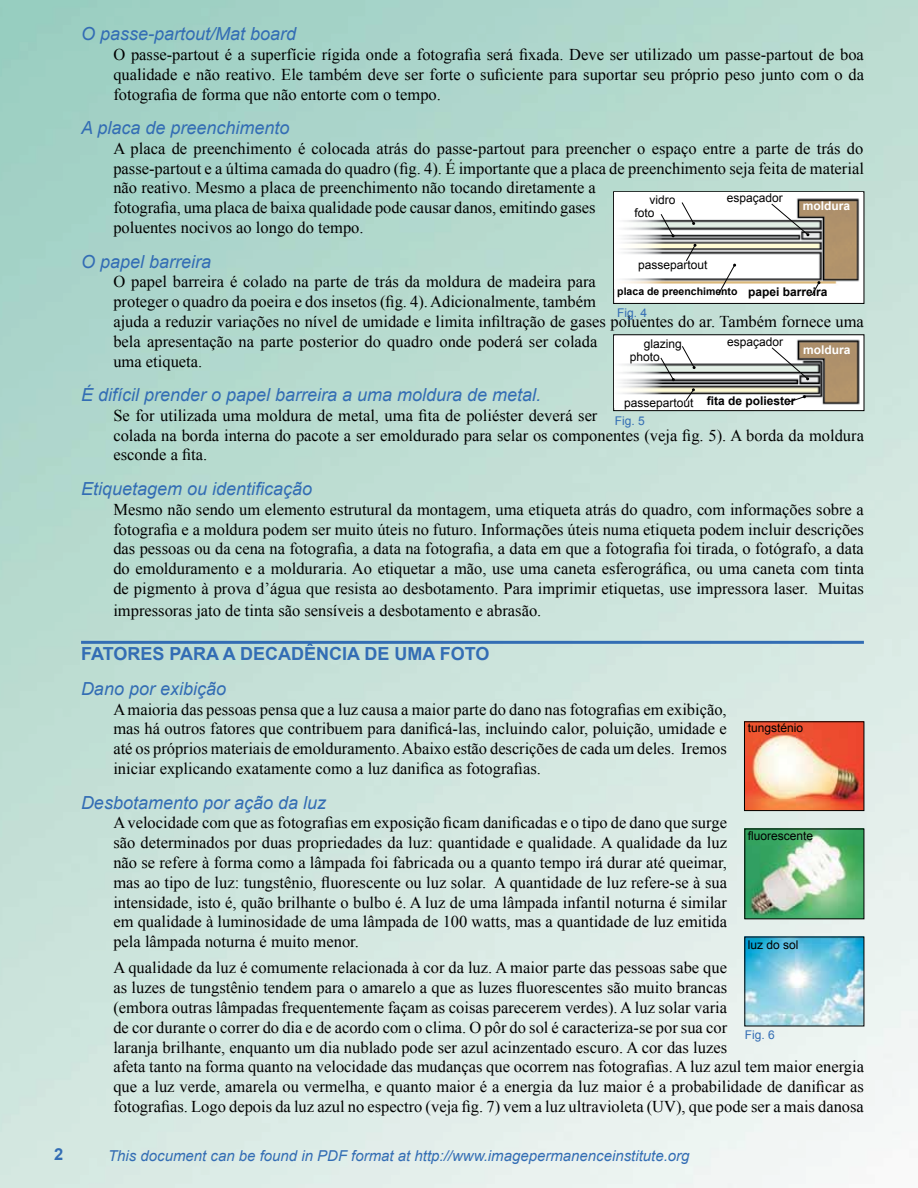
<style>
.page{position:relative;width:918px;height:1188px;background:#fff}
.page>*{position:absolute;margin:0;border:0;box-sizing:border-box;transform-origin:0 0}
.t1{font:italic 18px "Arial";color:#336db4}
.t2{font:700 18px "Arial";color:#336db4}
.t3{font:16.5px/19.8px "Times New Roman";color:#000;text-align:justify}
.t4{font:700 16.5px "Arial";color:#336db4}
.t5{font:italic 15px "Arial";color:#336db4}
.t6{font:12px "Arial";color:#000}
.t7{font:700 12px "Arial";color:#000}
.t8{font:12px "Arial";color:#336db4}
.t9{font:700 12px "Arial";color:#fff}
.t10{font:700 10.5px "Arial";color:#000}
.s1{font-size:12px}
</style>
<div class="page">
<img style="left:0;top:0;width:918px;height:1188px">
<hr style="left:81px;top:641px;width:783px;height:3px;background:#336db4">
<div style="left:614px;top:335px;width:250px;height:76px;background:#fff"></div>
<div style="left:613px;top:334px;width:251px;height:77px;border:1px solid #000"></div>
<div style="left:614px;top:192px;width:250px;height:111px;background:#fff"></div>
<div style="left:613px;top:191px;width:251px;height:113px;border:1px solid #000"></div>
<img style="left:746px;top:831px;width:116px;height:86px">
<img style="left:746px;top:939px;width:116px;height:85px">
<img style="left:746px;top:723px;width:116px;height:86px">
<div style="left:744px;top:721px;width:120px;height:90px;border:1px solid #000"></div>
<img style="left:622px;top:193px;width:241px;height:96px">
<img style="left:620px;top:339px;width:240px;height:66px">
<svg style="left:681px;top:202px;width:14px;height:23px"></svg>
<svg style="left:771px;top:203px;width:38px;height:33px"></svg>
<svg style="left:660px;top:213px;width:15px;height:24px"></svg>
<svg style="left:685px;top:244px;width:12px;height:18px"></svg>
<svg style="left:681px;top:345px;width:15px;height:24px"></svg>
<svg style="left:771px;top:347px;width:38px;height:33px"></svg>
<svg style="left:660px;top:357px;width:15px;height:24px"></svg>
<svg style="left:685px;top:388px;width:10px;height:14px"></svg>
<svg style="left:718px;top:264px;width:18px;height:30px"></svg>
<svg style="left:811px;top:281px;width:9px;height:14px"></svg>
<svg style="left:788px;top:395px;width:18px;height:8px"></svg>
<p class="t1" style="left:81px;top:22px;width:217px">O passe-partout/Mat board</p>
<p class="t3" style="left:113px;top:44px;width:752px">O passe-partout é a superfície rígida onde a fotografia será fixada. Deve ser utilizado um passe-partout de boa qualidade e não reativo. Ele também deve ser forte o suficiente para suportar seu próprio peso junto com o da fotografia de forma que não entorte com o tempo.</p>
<p class="t1" style="left:81px;top:116px;width:210px">A placa de preenchimento</p>
<p class="t3" style="left:113px;top:138px;width:752px;text-align:left">A placa de preenchimento é colocada atrás do passe-partout para preencher o espaço entre a parte de trás do passe-partout e a última camada do quadro (fig. 4). É importante que a placa de preenchimento seja feita de material não reativo. Mesmo a placa de preenchimento não tocando diretamente a<br>fotografia, uma placa de baixa qualidade pode causar danos, emitindo gases<br>poluentes nocivos ao longo do tempo.</p>
<p class="t1" style="left:81px;top:250px;width:132px">O papel barreira</p>
<p class="t3" style="left:113px;top:272px;width:752px;text-align:left">O papel barreira é colado na parte de trás da moldura de madeira para<br>proteger o quadro da poeira e dos insetos (fig. 4). Adicionalmente, também<br>ajuda a reduzir variações no nível de umidade e limita infiltração de gases poluentes do ar. Também fornece uma bela apresentação na parte posterior do quadro onde poderá ser colada<br>uma etiqueta.</p>
<p class="t1" style="left:81px;top:383px;width:462px">É difícil prender o papel barreira a uma moldura de metal.</p>
<p class="t3" style="left:113px;top:405px;width:752px;text-align:left">Se for utilizada uma moldura de metal, uma fita de poliéster deverá ser<br>colada na borda interna do pacote a ser emoldurado para selar os componentes (veja fig. 5). A borda da moldura esconde a fita.</p>
<p class="t1" style="left:81px;top:477px;width:233px">Etiquetagem ou identificação</p>
<p class="t3" style="left:113px;top:499px;width:752px">Mesmo não sendo um elemento estrutural da montagem, uma etiqueta atrás do quadro, com informações sobre a fotografia e a moldura podem ser muito úteis no futuro. Informações úteis numa etiqueta podem incluir descrições das pessoas ou da cena na fotografia, a data na fotografia, a data em que a fotografia foi tirada, o fotógrafo, a data do emolduramento e a molduraria. Ao etiquetar a mão, use uma caneta esferográfica, ou uma caneta com tinta de pigmento à prova d’água que resista ao desbotamento. Para imprimir etiquetas, use impressora laser. Muitas</p>
<p class="t3" style="left:113px;top:600px;width:430px">impressoras jato de tinta são sensíveis a desbotamento e abrasão.</p>
<p class="t2" style="left:81px;top:642px;width:35px">FATORE</p>
<p class="t2" style="left:152px;top:642px;width:101px">S PARA A DEC</p>
<p class="t2" style="left:278px;top:642px;width:187px">ADÊNCIA DE UMA FOTO</p>
<p class="t1" style="left:81px;top:677px;width:147px">Dano por exibição</p>
<p class="t3" style="left:113px;top:699px;width:615px">A maioria das pessoas pensa que a luz causa a maior parte do dano nas fotografias em exibição, mas há outros fatores que contribuem para danificá-las, incluindo calor, poluição, umidade e até os próprios materiais de emolduramento. Abaixo estão descrições de cada um deles. Iremos iniciar explicando exatamente como a luz danifica as fotografias.</p>
<p class="t1" style="left:81px;top:791px;width:247px">Desbotamento por ação da luz</p>
<p class="t3" style="left:113px;top:813px;width:615px">A velocidade com que as fotografias em exposição ficam danificadas e o tipo de dano que surge são determinados por duas propriedades da luz: quantidade e qualidade. A qualidade da luz não se refere à forma como a lâmpada foi fabricada ou a quanto tempo irá durar até queimar, mas ao tipo de luz: tungstênio, fluorescente ou luz solar. A quantidade de luz refere-se à sua intensidade, isto é, quão brilhante o bulbo é. A luz de uma lâmpada infantil noturna é similar em qualidade à luminosidade de uma lâmpada de 100 watts, mas a quantidade de luz emitida pela lâmpada noturna é muito menor.</p>
<p class="t3" style="left:113px;top:958px;width:752px;text-align:left">A qualidade da luz é comumente relacionada à cor da luz. A maior parte das pessoas sabe que<br>as luzes de tungstênio tendem para o amarelo a que as luzes fluorescentes são muito brancas<br>(embora outras lâmpadas frequentemente façam as coisas parecerem verdes). A luz solar varia<br>de cor durante o correr do dia e de acordo com o clima. O pôr do sol é caracteriza-se por sua cor<br>laranja brilhante, enquanto um dia nublado pode ser azul acinzentado escuro. A cor das luzes<br>afeta tanto na forma quanto na velocidade das mudanças que ocorrem nas fotografias. A luz azul tem maior energia que a luz verde, amarela ou vermelha, e quanto maior é a energia da luz maior é a probabilidade de danificar as fotografias. Logo depois da luz azul no espectro (veja fig. 7) vem a luz ultravioleta (UV), que pode ser a mais danosa</p>
<p class="t6" style="left:650px;top:192px;width:28px">vidro</p>
<p class="t6" style="left:727px;top:190px;width:58px">espaçador</p>
<p class="t9" style="left:803px;top:198px;width:49px">moldura</p>
<p class="t6" style="left:635px;top:205px;width:22px">foto</p>
<p class="t6" style="left:638px;top:257px;width:71px">passepartout</p>
<p class="t10" style="left:617px;top:285px;width:212px">placa de preenchimento <span class="s1">papei barreira</span></p>
<p class="t8" style="left:617px;top:305px;width:32px">Fig. 4</p>
<p class="t6" style="left:644px;top:335px;width:40px">glazing</p>
<p class="t6" style="left:727px;top:334px;width:58px">espaçador</p>
<p class="t9" style="left:803px;top:342px;width:49px">moldura</p>
<p class="t6" style="left:630px;top:349px;width:32px">photo</p>
<p class="t7" style="left:707px;top:393px;width:90px">fita de poliester</p>
<p class="t6" style="left:624px;top:395px;width:71px">passepartout</p>
<p class="t8" style="left:615px;top:413px;width:32px">Fig. 5</p>
<p class="t6" style="left:748px;top:720px;width:57px">tungsténio</p>
<p class="t6" style="left:748px;top:828px;width:67px">fluorescente</p>
<p class="t6" style="left:748px;top:937px;width:52px">luz do sol</p>
<p class="t8" style="left:745px;top:1027px;width:32px">Fig. 6</p>
<p class="t4" style="left:54px;top:1144px;width:11px">2</p>
<p class="t5" style="left:108px;top:1146px;width:583px">This document can be found in PDF format at http://www.imagepermanenceinstitute.org</p>
</div>
